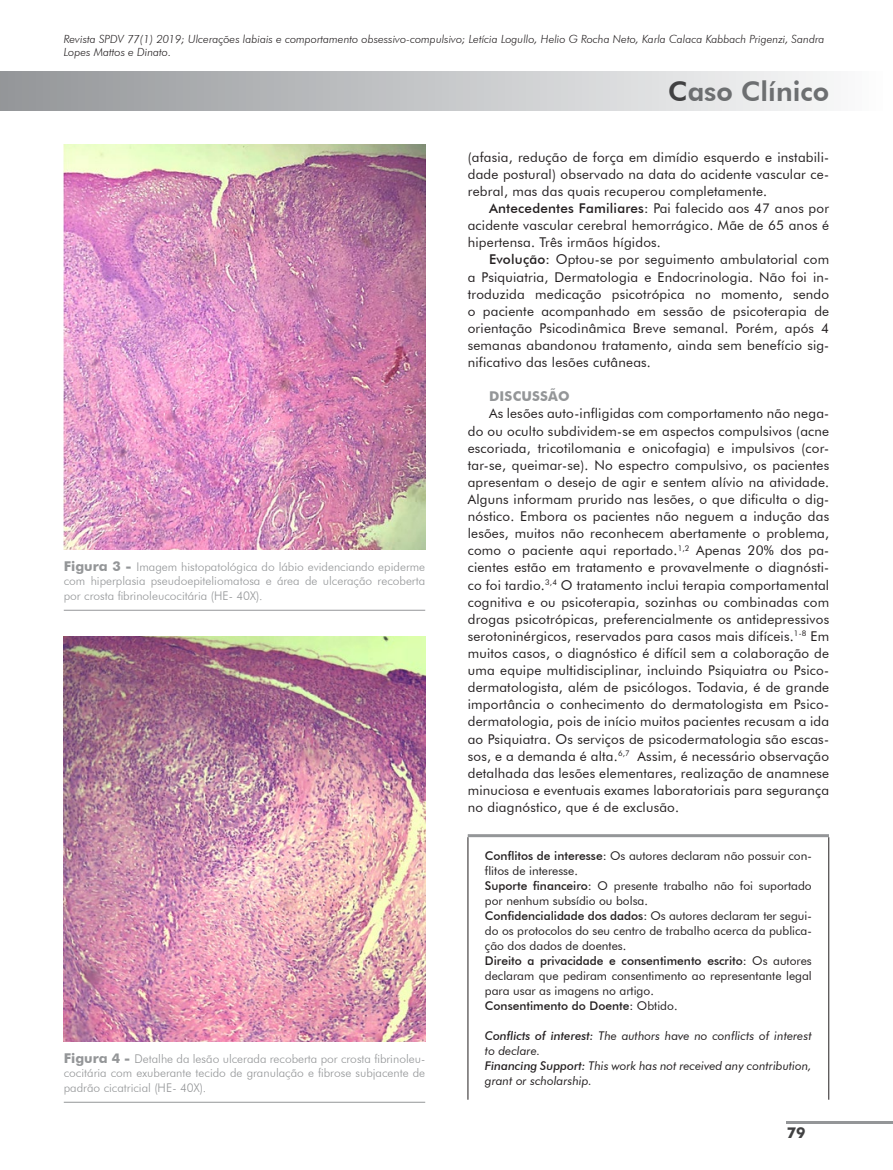
<style>
.page{position:relative;width:893px;height:1170px;background:#fff}
.page>*{position:absolute;margin:0;border:0;box-sizing:border-box;transform-origin:0 0}
.t1{font:800 27px "Futura BT";color:#6d6f71}
.t2{font:700 15px "Futura BT";color:#414142}
.t3{font:13.5px/17.1px "Futura BT";letter-spacing:.015em;color:#231f20;text-align:justify}
.t4{font:700 13.5px "Futura BT";letter-spacing:.015em;color:#949698}
.t5{font:12px/15px "Futura BT";color:#231f20}
.t6{font:300 12px/14.4px "Futura BT";color:#949698;text-align:justify}
.t7{font:italic 12px/15px "Futura BT";color:#231f20}
.t8{font:italic 300 11.25px/13.5px "Futura BT";color:#231f20}
.s1{font-weight:700;font-size:13.5px}
.s2{color:#414142}
.s3{font-weight:500}
</style>
<div class="page">
<hr style="left:787px;top:1120px;width:106px;height:3px;background:#949698">
<div style="left:0;top:72px;width:893px;height:38px;background:linear-gradient(to right,#939598,#fcfdfd)"></div>
<hr style="left:468px;top:837px;width:1px;height:262px;background:#231f20">
<hr style="left:828px;top:837px;width:1px;height:262px;background:#231f20">
<hr style="left:468px;top:834px;width:361px;height:3px;background:#949698">
<hr style="left:64px;top:610px;width:361px;height:1px;background:#949698">
<img style="left:64px;top:145px;width:361px;height:405px">
<hr style="left:64px;top:1101px;width:361px;height:1px;background:#949698">
<img style="left:64px;top:636px;width:361px;height:405px">
<p class="t8" style="left:64px;top:32px;width:762px">Revista SPDV 77(1) 2019; Ulcerações labiais e comportamento obsessivo-compulsivo; Letícia Logullo, Helio G Rocha Neto, Karla Calaca Kabbach Prigenzi, Sandra<br>Lopes Mattos e Dinato.</p>
<p class="t6" style="left:64px;top:559px;width:363px"><span class="s1">Figura 3 -</span> Imagem histopatológica do lábio evidenciando epiderme com hiperplasia pseudoepiteliomatosa e área de ulceração recoberta por crosta fibrinoleucocitária (HE- 40X).</p>
<p class="t6" style="left:64px;top:1051px;width:363px"><span class="s1">Figura 4 -</span> Detalhe da lesão ulcerada recoberta por crosta fibrinoleu&shy;cocitária com exuberante tecido de granulação e fibrose subjacente de padrão cicatricial (HE- 40X).</p>
<h1 class="t1" style="left:668px;top:75px;width:162px"><span class="s2">C</span>aso Clínico</h1>
<p class="t3" style="left:468px;top:148px;width:363px">(afasia, redução de força em dimídio esquerdo e instabili&shy;dade postural) observado na data do acidente vascular ce&shy;rebral, mas das quais recuperou completamente.</p>
<p class="t3" style="left:468px;top:200px;width:363px;text-indent:21px"><span class="s3">Antecedentes Familiares:</span> Pai falecido aos 47 anos por acidente vascular cerebral hemorrágico. Mãe de 65 anos é hipertensa. Três irmãos hígidos.</p>
<p class="t3" style="left:468px;top:251px;width:363px;text-indent:21px"><span class="s3">Evolução:</span> Optou-se por seguimento ambulatorial com a Psiquiatria, Dermatologia e Endocrinologia. Não foi in&shy;troduzida medicação psicotrópica no momento, sendo o paciente acompanhado em sessão de psicoterapia de orientação Psicodinâmica Breve semanal. Porém, após 4 semanas abandonou tratamento, ainda sem benefício sig&shy;nificativo das lesões cutâneas.</p>
<p class="t4" style="left:489px;top:388px;width:82px">DISCUSSÃO</p>
<p class="t3" style="left:468px;top:405px;width:363px;text-indent:21px">As lesões auto-infligidas com comportamento não nega&shy;do ou oculto subdividem-se em aspectos compulsivos (acne escoriada, tricotilomania e onicofagia) e impulsivos (cor&shy;tar-se, queimar-se). No espectro compulsivo, os pacientes apresentam o desejo de agir e sentem alívio na atividade.<br>Alguns informam prurido nas lesões, o que dificulta o dig&shy;nóstico. Embora os pacientes não neguem a indução das lesões, muitos não reconhecem abertamente o problema, como o paciente aqui reportado.<sup>1,2</sup> Apenas 20% dos pa&shy;cientes estão em tratamento e provavelmente o diagnósti&shy;co foi tardio.<sup>3,4</sup> O tratamento inclui terapia comportamental cognitiva e ou psicoterapia, sozinhas ou combinadas com drogas psicotrópicas, preferencialmente os antidepressivos serotoninérgicos, reservados para casos mais difíceis.<sup>1-8</sup> Em muitos casos, o diagnóstico é difícil sem a colaboração de uma equipe multidisciplinar, incluindo Psiquiatra ou Psico&shy;dermatologista, além de psicólogos. Todavia, é de grande importância o conhecimento do dermatologista em Psico&shy;dermatologia, pois de início muitos pacientes recusam a ida ao Psiquiatra. Os serviços de psicodermatologia são escas&shy;sos, e a demanda é alta.<sup>6,7</sup> Assim, é necessário observação detalhada das lesões elementares, realização de anamnese minuciosa e eventuais exames laboratoriais para segurança no diagnóstico, que é de exclusão.</p>
<p class="t5" style="left:485px;top:847px;width:328px"><span class="s3">Conflitos de interesse:</span> Os autores declaram não possuir con&shy;flitos de interesse.<br><span class="s3">Suporte financeiro:</span> O presente trabalho não foi suportado por nenhum subsídio ou bolsa.<br><span class="s3">Confidencialidade dos dados:</span> Os autores declaram ter segui&shy;do os protocolos do seu centro de trabalho acerca da publica&shy;ção dos dados de doentes.<br><span class="s3">Direito a privacidade e consentimento escrito:</span> Os autores declaram que pediram consentimento ao representante legal para usar as imagens no artigo.<br><span class="s3">Consentimento do Doente:</span> Obtido.</p>
<p class="t7" style="left:485px;top:1027px;width:328px"><span class="s3">Conflicts of interest:</span> The authors have no conflicts of interest to declare.<br><span class="s3">Financing Support:</span> This work has not received any contribution, grant or scholarship.</p>
<p class="t2" style="left:787px;top:1123px;width:20px">79</p>
</div>
